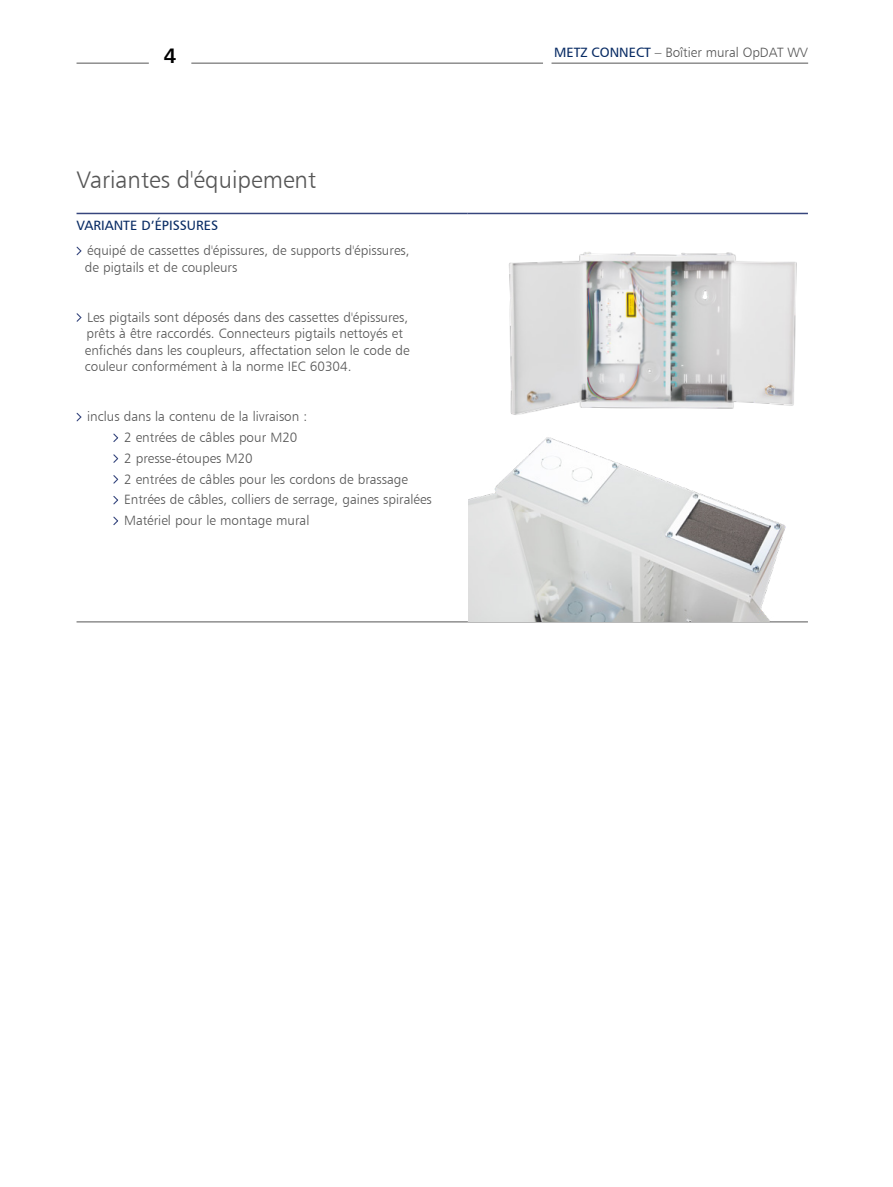
<style>
.page{position:relative;width:893px;height:1187px;background:#fff}
.page>*{position:absolute;margin:0;border:0;box-sizing:border-box;transform-origin:0 0}
.t1{font:24px "Humanist 777 BT Light B";color:#565656}
.t2{font:21px "Humanist 777 BT Bold B";color:#000}
.t3{font:13.5px/20.7px "Humanist 777 BT Light B";color:#565656}
.t4{font:13.5px "Humanist 777 BT Roman B";color:#072a63}
.s1{font-family:"Humanist 777 BT Roman B";color:#072a63}
</style>
<div class="page">
<hr style="left:77px;top:63px;width:72px;height:1px;background:#565656">
<hr style="left:551px;top:63px;width:257px;height:1px;background:#565656">
<hr style="left:191px;top:63px;width:352px;height:1px;background:#565656">
<hr style="left:77px;top:621px;width:391px;height:1px;background:#565656">
<hr style="left:468px;top:621px;width:340px;height:1px;background:#565656">
<hr style="left:77px;top:213px;width:391px;height:1px;background:#36467d">
<hr style="left:468px;top:213px;width:340px;height:1px;background:#36467d">
<svg style="left:76px;top:246px;width:6px;height:10px"></svg>
<svg style="left:76px;top:313px;width:6px;height:9px"></svg>
<svg style="left:76px;top:412px;width:6px;height:10px"></svg>
<svg style="left:113px;top:433px;width:6px;height:9px"></svg>
<svg style="left:113px;top:454px;width:6px;height:9px"></svg>
<svg style="left:113px;top:475px;width:6px;height:9px"></svg>
<svg style="left:113px;top:496px;width:6px;height:9px"></svg>
<svg style="left:113px;top:516px;width:6px;height:9px"></svg>
<img style="left:468px;top:252px;width:329px;height:369px">
<h2 class="t2" style="left:164px;top:42px;width:14px">4</h2>
<p class="t3" style="left:554px;top:42px;width:256px"><span class="s1">METZ CONNECT</span> – Boîtier mural OpDAT WV</p>
<h1 class="t1" style="left:77px;top:165px;width:241px">Variantes d'équipement</h1>
<p class="t4" style="left:77px;top:217px;width:143px">VARIANTE D’ÉPISSURES</p>
<p class="t3" style="left:85px;top:242px;width:326px;line-height:16.5px">équipé de cassettes d'épissures, de supports d'épissures, de pigtails et de coupleurs</p>
<p class="t3" style="left:85px;top:308px;width:326px;line-height:16.5px">Les pigtails sont déposés dans des cassettes d'épissures, prêts à être raccordés. Connecteurs pigtails nettoyés et enfichés dans les coupleurs, affectation selon le code de couleur conformément à la norme IEC 60304.</p>
<p class="t3" style="left:124px;top:406px;width:309px;text-indent:-37px">inclus dans la contenu de la livraison :<br>2 entrées de câbles pour M20<br>2 presse-étoupes M20<br>2 entrées de câbles pour les cordons de brassage Entrées de câbles, colliers de serrage, gaines spiralées Matériel pour le montage mural</p>
</div>
